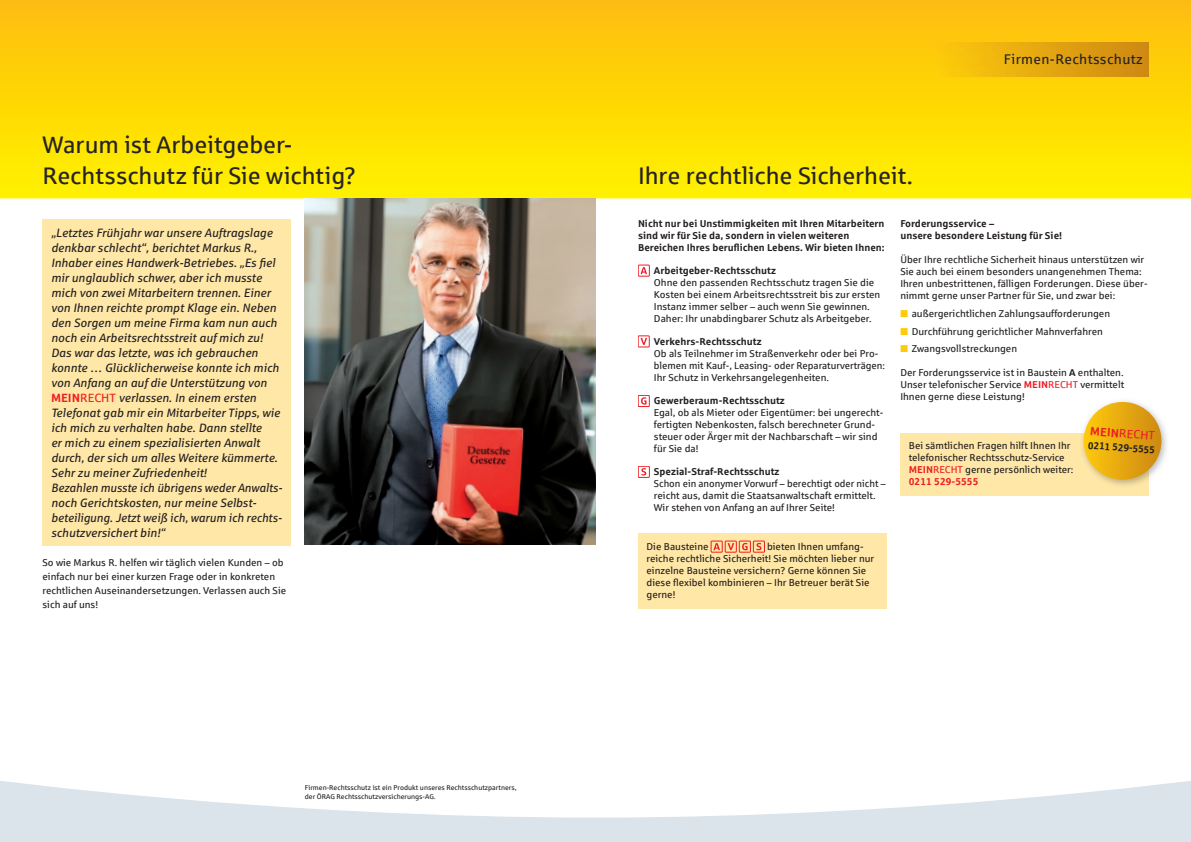
<style>
.page{position:relative;width:1191px;height:842px;background:#fff}
.page>*{position:absolute;margin:0;border:0;box-sizing:border-box;transform-origin:0 0}
.t1{font:24px/31.2px "Sparkasse Rg";color:#262324}
.t2{font:14px "Sparkasse Rg";letter-spacing:.025em;color:#262324}
.t3{font:italic 12px/15px "Sparkasse Rg";color:#231f20}
.t4{font:12px "Sparkasse Rg";color:#ee1d23}
.t5{font:10px/12px "Sparkasse Rg";color:#231f20}
.t6{font:700 10px/12px "Sparkasse Rg";color:#231f20}
.t7{font:7px/9px "Sparkasse Rg";color:#231f20}
.s1{font-weight:700;font-style:normal;color:#ee1d23}
.s2{font-style:normal;color:#ee1d23}
.s3{color:#feca0a}
.s4{font-weight:700}
.s5{font-weight:700;color:#ee1d23}
.s6{color:#ee1d23}
</style>
<div class="page">
<svg style="left:0;top:0;width:1191px;height:198px"></svg>
<img style="left:305px;top:198px;width:290px;height:346px">
<div style="left:43px;top:220px;width:248px;height:326px;background:#ffe7a7"></div>
<img style="left:935px;top:43px;width:213px;height:34px">
<svg style="left:0;top:781px;width:1191px;height:61px;fill:#dbe4ea"></svg>
<svg style="left:640px;top:267px;width:7px;height:7px"></svg>
<div style="left:638px;top:265px;width:11px;height:11px;border:1px solid #ee1d23"></div>
<svg style="left:640px;top:338px;width:7px;height:7px"></svg>
<div style="left:638px;top:336px;width:11px;height:11px;border:1px solid #ee1d23"></div>
<svg style="left:641px;top:397px;width:5px;height:8px"></svg>
<div style="left:638px;top:395px;width:11px;height:12px;border:1px solid #ee1d23"></div>
<svg style="left:641px;top:468px;width:5px;height:7px"></svg>
<div style="left:638px;top:466px;width:11px;height:12px;border:1px solid #ee1d23"></div>
<div style="left:638px;top:533px;width:248px;height:75px;background:#ffe7a7"></div>
<svg style="left:713px;top:543px;width:7px;height:7px"></svg>
<div style="left:711px;top:541px;width:11px;height:11px;border:1px solid #ee1d23"></div>
<svg style="left:727px;top:543px;width:7px;height:7px"></svg>
<div style="left:725px;top:541px;width:11px;height:11px;border:1px solid #ee1d23"></div>
<svg style="left:742px;top:543px;width:5px;height:7px"></svg>
<div style="left:739px;top:541px;width:11px;height:11px;border:1px solid #ee1d23"></div>
<svg style="left:756px;top:543px;width:5px;height:7px"></svg>
<div style="left:753px;top:541px;width:11px;height:11px;border:1px solid #ee1d23"></div>
<div style="left:900px;top:434px;width:248px;height:62px;background:#ffe7a7"></div>
<img style="left:1079px;top:401px;width:88px;height:87px">
<img style="left:1079px;top:434px;width:69px;height:54px">
<svg style="left:1082px;top:402px;width:80px;height:79px"></svg>
<h1 class="t1" style="left:43px;top:128px;width:315px">Warum ist Arbeitgeber-<br>Rechtsschutz für Sie wichtig?</h1>
<p class="t3" style="left:51px;top:225px;width:233px">„Letztes Frühjahr war unsere Auftragslage denkbar schlecht“, berichtet Markus R., Inhaber eines Handwerk-Betriebes. „Es fiel mir unglaublich schwer, aber ich musste mich von zwei Mitarbeitern trennen. Einer von Ihnen reichte prompt Klage ein. Neben den Sorgen um meine Firma kam nun auch noch ein Arbeitsrechtsstreit auf mich zu!<br>Das war das letzte, was ich gebrauchen konnte … Glücklicherweise konnte ich mich von Anfang an auf die Unterstützung von <span class="s1">MEIN</span><span class="s2">RECHT</span> verlassen. In einem ersten Telefonat gab mir ein Mitarbeiter Tipps, wie ich mich zu verhalten habe. Dann stellte<br>er mich zu einem spezialisierten Anwalt durch, der sich um alles Weitere kümmerte.<br>Sehr zu meiner Zufriedenheit!<br>Bezahlen musste ich übrigens weder Anwalts&shy;noch Gerichtskosten, nur meine Selbst&shy;beteiligung. Jetzt weiß ich, warum ich rechts&shy;schutzversichert bin!“</p>
<p class="t5" style="left:43px;top:555px;width:245px;line-height:14px">So wie Markus R. helfen wir täglich vielen Kunden – ob einfach nur bei einer kurzen Frage oder in konkreten rechtlichen Auseinandersetzungen. Verlassen auch Sie sich auf uns!</p>
<p class="t7" style="left:305px;top:783px;width:213px">Firmen-Rechtsschutz ist ein Produkt unseres Rechtsschutzpartners, der ÖRAG Rechtsschutzversicherungs-AG.</p>
<h1 class="t1" style="left:638px;top:160px;width:276px">Ihre rechtliche Sicherheit.</h1>
<h2 class="t2" style="left:1004px;top:51px;width:140px">Firmen-Rechtsschutz</h2>
<p class="t6" style="left:638px;top:217px;width:248px">Nicht nur bei Unstimmigkeiten mit Ihren Mitarbeitern sind wir für Sie da, sondern in vielen weiteren<br>Bereichen Ihres beruflichen Lebens. Wir bieten Ihnen:</p>
<p class="t6" style="left:900px;top:217px;width:163px">Forderungsservice –<br>unsere besondere Leistung für Sie!</p>
<p class="t5" style="left:900px;top:253px;width:249px">Über Ihre rechtliche Sicherheit hinaus unterstützen wir Sie auch bei einem besonders unangenehmen Thema:<br>Ihren unbestrittenen, fälligen Forderungen. Diese über&shy;nimmt gerne unser Partner für Sie, und zwar bei:</p>
<p class="t5" style="left:900px;top:307px;width:211px"><span class="s3">■</span> außergerichtlichen Zahlungsaufforderungen</p>
<p class="t5" style="left:900px;top:325px;width:204px"><span class="s3">■</span> Durchführung gerichtlicher Mahnverfahren</p>
<p class="t5" style="left:900px;top:342px;width:118px"><span class="s3">■</span> Zwangsvollstreckungen</p>
<p class="t5" style="left:900px;top:366px;width:225px;text-align:justify">Der Forderungsservice ist in Baustein <span class="s4">A</span> enthalten.<br>Unser telefonischer Service <span class="s5">MEIN</span><span class="s6">RECHT</span> vermittelt Ihnen gerne diese Leistung!</p>
<p class="t6" style="left:654px;top:264px;width:124px">Arbeitgeber-Rechtsschutz</p>
<p class="t5" style="left:654px;top:276px;width:228px">Ohne den passenden Rechtsschutz tragen Sie die Kosten bei einem Arbeitsrechtsstreit bis zur ersten Instanz immer selber – auch wenn Sie gewinnen.<br>Daher: Ihr unabdingbarer Schutz als Arbeitgeber.</p>
<p class="t6" style="left:654px;top:335px;width:109px">Verkehrs-Rechtsschutz</p>
<p class="t5" style="left:654px;top:347px;width:232px">Ob als Teilnehmer im Straßenverkehr oder bei Pro&shy;blemen mit Kauf-, Leasing- oder Reparaturverträgen:<br>Ihr Schutz in Verkehrsangelegenheiten.</p>
<p class="t6" style="left:654px;top:394px;width:132px">Gewerberaum-Rechtsschutz</p>
<p class="t5" style="left:654px;top:407px;width:231px">Egal, ob als Mieter oder Eigentümer: bei ungerecht&shy;fertigten Neben kosten, falsch berechneter Grund&shy;steuer oder Ärger mit der Nachbarschaft – wir sind für Sie da!</p>
<p class="t6" style="left:654px;top:465px;width:127px">Spezial-Straf-Rechtsschutz</p>
<p class="t5" style="left:654px;top:477px;width:233px">Schon ein anonymer Vorwurf – berechtigt oder nicht – reicht aus, damit die Staatsanwaltschaft ermittelt.<br>Wir stehen von Anfang an auf Ihrer Seite!</p>
<p class="t4" style="left:1090px;top:424px;width:66px;rotate:4deg"><span class="s4">MEIN</span>RECHT</p>
<p class="t6" style="left:1088px;top:439px;width:68px;rotate:4deg">0211 529-5555</p>
<p class="t5" style="left:909px;top:439px;width:166px">Bei sämtlichen Fragen hilft Ihnen Ihr telefonischer Rechtsschutz-Service<br><span class="s5">MEIN</span><span class="s6">RECHT</span> gerne persönlich weiter:<br><span class="s5">0211 529-5555</span></p>
<p class="t5" style="left:646px;top:540px;width:229px;text-indent:120px">bieten Ihnen umfang&shy;reiche rechtliche Sicherheit! Sie möchten lieber nur einzelne Bausteine versichern? Gerne können Sie diese flexibel kombinieren – Ihr Betreuer berät Sie gerne!</p>
<p class="t5" style="left:646px;top:540px;width:64px">Die Bausteine</p>
</div>
